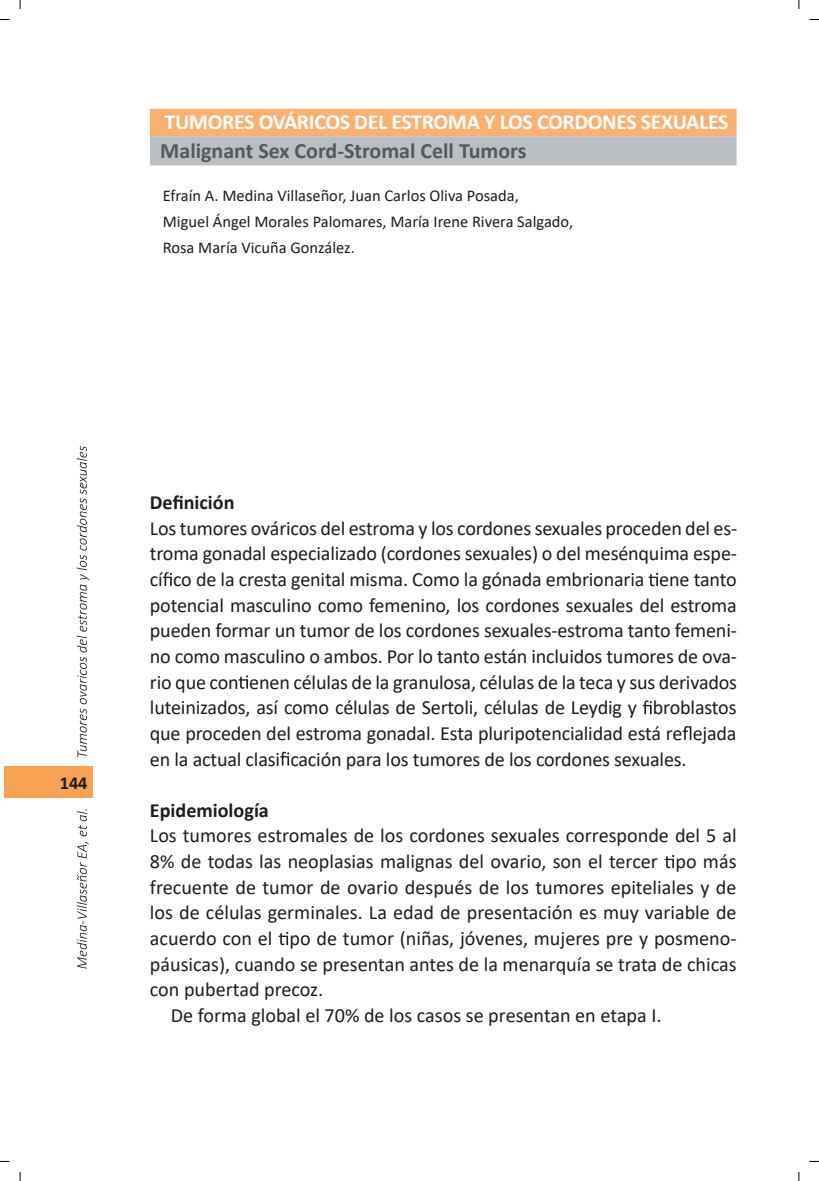
<style>
.page{position:relative;width:819px;height:1181px;background:#fff}
.page>*{position:absolute;margin:0;border:0;box-sizing:border-box;transform-origin:0 0}
.t1{font:700 22.05px "Calibri";color:#56585d}
.t2{font:700 21.53px "Calibri";letter-spacing:-.02em;color:#fff}
.t3{font:20.12px/25.6px "Calibri";color:#1d1d1b;text-align:justify}
.t4{font:700 20.12px "Calibri";color:#1d1d1b}
.t5{font:700 18.38px "Calibri";color:#1d1d1b}
.t6{font:16.45px/25.6px "Calibri";color:#1d1d1b}
</style>
<div class="page">
<div style="left:4px;top:766px;width:88px;height:32px;background:#f8a254"></div>
<svg style="left:77px;top:446px;width:12px;height:311px"></svg>
<svg style="left:77px;top:809px;width:12px;height:159px"></svg>
<div style="left:150px;top:109px;width:586px;height:27px;background:#fab071"></div>
<div style="left:150px;top:136px;width:586px;height:29px;background:#babfc4"></div>
<svg style="left:173px;top:495px;width:10px;height:14px"></svg>
<svg style="left:163px;top:572px;width:9px;height:14px"></svg>
<svg style="left:648px;top:573px;width:10px;height:13px"></svg>
<svg style="left:238px;top:675px;width:10px;height:14px"></svg>
<svg style="left:642px;top:700px;width:9px;height:14px"></svg>
<svg style="left:682px;top:726px;width:9px;height:14px"></svg>
<svg style="left:280px;top:752px;width:9px;height:13px"></svg>
<svg style="left:664px;top:855px;width:10px;height:13px"></svg>
<svg style="left:279px;top:932px;width:9px;height:13px"></svg>
<svg style="left:0;top:19px;width:10px;height:2px"></svg>
<svg style="left:809px;top:19px;width:10px;height:2px"></svg>
<svg style="left:0;top:1160px;width:10px;height:2px"></svg>
<svg style="left:809px;top:1160px;width:10px;height:2px"></svg>
<svg style="left:19px;top:0;width:2px;height:9px"></svg>
<svg style="left:19px;top:1172px;width:2px;height:9px"></svg>
<svg style="left:798px;top:0;width:2px;height:9px"></svg>
<svg style="left:798px;top:1172px;width:2px;height:9px"></svg>
<p class="t2" style="left:164px;top:107px;width:565px">TUMORES OVÁRICOS DEL ESTROMA Y LOS CORDONES SEXUALES</p>
<p class="t1" style="left:160px;top:135px;width:368px">Malignant Sex Cord-Stromal Cell Tumors</p>
<p class="t6" style="left:163px;top:183px;width:412px">Efraín A. Medina Villaseñor, Juan Carlos Oliva Posada,<br>Miguel Ángel Morales Palomares, María Irene Rivera Salgado,<br>Rosa María Vicuña González.</p>
<p class="t5" style="left:60px;top:769px;width:29px">144</p>
<p class="t4" style="left:150px;top:488px;width:86px">De nición</p>
<p class="t3" style="left:150px;top:515px;width:589px">Los tumores ováricos del estroma y los cordones sexuales proceden del es&shy;troma gonadal especializado (cordones sexuales) o del mesénquima espe&shy;cí co de la cresta genital misma. Como la gónada embrionaria ene tanto potencial masculino como femenino, los cordones sexuales del estroma pueden formar un tumor de los cordones sexuales-estroma tanto femeni&shy;no como masculino o ambos. Por lo tanto están incluidos tumores de ova&shy;rio que con enen células de la granulosa, células de la teca y sus derivados luteinizados, así como células de Sertoli, células de Leydig y broblastos que proceden del estroma gonadal. Esta pluripotencialidad está re ejada en la actual clasi cación para los tumores de los cordones sexuales.</p>
<p class="t4" style="left:150px;top:796px;width:120px">Epidemiología</p>
<p class="t3" style="left:150px;top:822px;width:588px">Los tumores estromales de los cordones sexuales corresponde del 5 al</p>
<p class="t3" style="left:150px;top:848px;width:588px">8% de todas las neoplasias malignas del ovario, son el tercer po más</p>
<p class="t3" style="left:150px;top:873px;width:588px">frecuente de tumor de ovario después de los tumores epiteliales y de</p>
<p class="t3" style="left:150px;top:899px;width:588px">los de células germinales. La edad de presentación es muy variable de</p>
<p class="t3" style="left:150px;top:925px;width:588px">acuerdo con el po de tumor (niñas, jóvenes, mujeres pre y posmeno-</p>
<p class="t3" style="left:150px;top:950px;width:588px">páusicas), cuando se presentan antes de la menarquía se trata de chicas</p>
<p class="t3" style="left:150px;top:976px;width:175px">con pubertad precoz.</p>
<p class="t3" style="left:171px;top:1002px;width:492px">De forma global el 70% de los casos se presentan en etapa I.</p>
</div>
